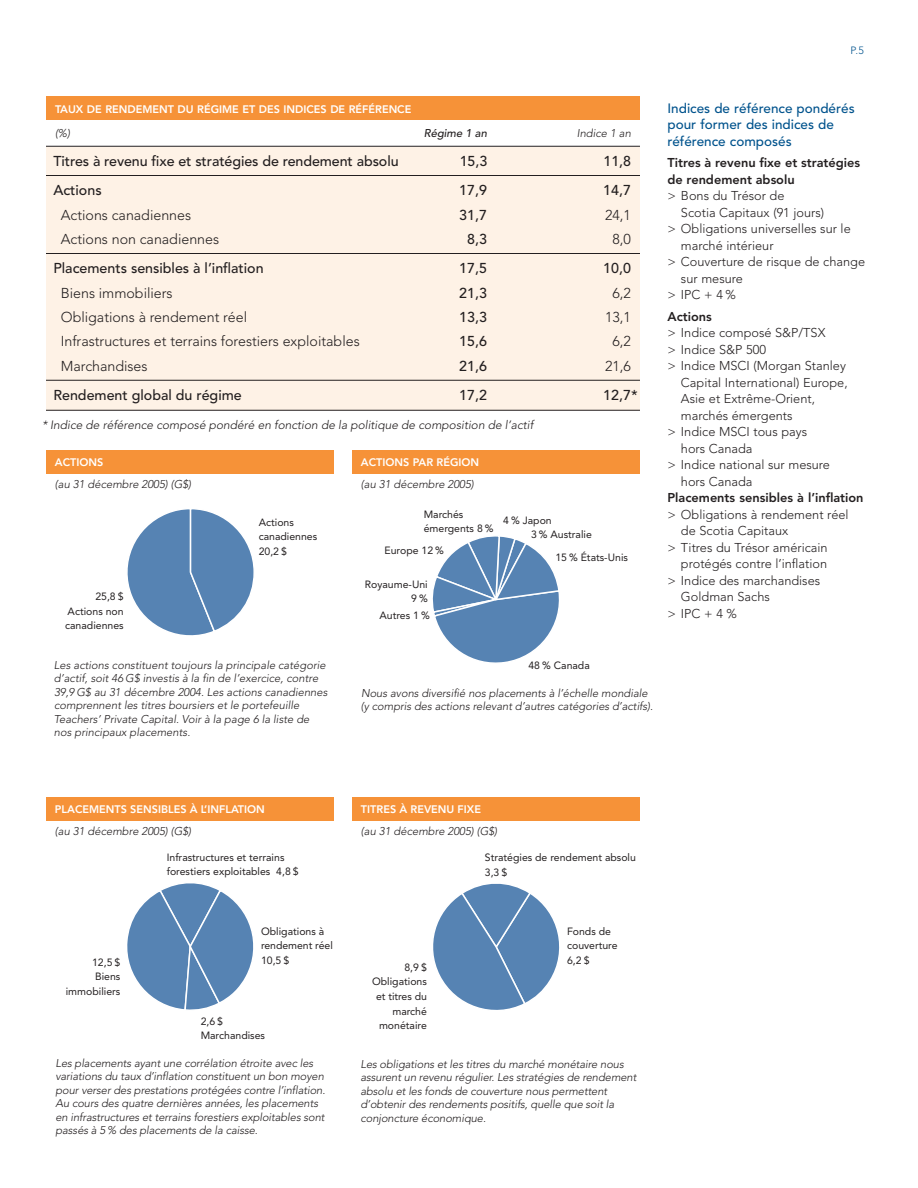
<style>
.page{position:relative;width:918px;height:1188px;background:#fff}
.page>*{position:absolute;margin:0;border:0;box-sizing:border-box;transform-origin:0 0}
.t1{font:500 14.25px "Avenir";color:#231f20}
.t2{font:300 14.25px "Avenir";color:#231f20}
.t3{font:500 13.5px/16.5px "Avenir";color:#00538d}
.t4{font:300 12.75px "Avenir";color:#231f20}
.t5{font:800 12.75px/16.5px "Avenir";color:#231f20}
.t6{font:300 12px "Avenir";color:#231f20}
.t7{font:300 11.25px/13.5px "Avenir";letter-spacing:-.01em;color:#231f20}
.t8{font:500 11.25px "Avenir";color:#231f20}
.t9{font:800 10.8px "Avenir";color:#fff}
.t10{font:10.5px/14.7px "Avenir";color:#231f20}
.t11{font:300 10.5px "Avenir";color:#00538d}
</style>
<div class="page">
<div style="left:46px;top:450px;width:288px;height:24px;background:#f69238"></div>
<svg style="left:127px;top:509px;width:127px;height:127px"></svg>
<div style="left:46px;top:96px;width:594px;height:24px;background:#f69238"></div>
<div style="left:46px;top:147px;width:594px;height:264px;background:#fef2e6"></div>
<hr style="left:46px;top:146px;width:594px;height:1px;background:#231f20">
<hr style="left:46px;top:175px;width:594px;height:1px;background:#231f20">
<hr style="left:46px;top:253px;width:594px;height:1px;background:#231f20">
<hr style="left:46px;top:380px;width:594px;height:1px;background:#231f20">
<hr style="left:46px;top:410px;width:594px;height:1px;background:#231f20">
<div style="left:352px;top:450px;width:288px;height:24px;background:#f69238"></div>
<svg style="left:432px;top:536px;width:127px;height:127px"></svg>
<div style="left:46px;top:797px;width:288px;height:24px;background:#f69238"></div>
<svg style="left:127px;top:883px;width:127px;height:127px"></svg>
<div style="left:352px;top:797px;width:288px;height:24px;background:#f69238"></div>
<svg style="left:433px;top:883px;width:127px;height:127px"></svg>
<p class="t11" style="left:851px;top:46px;width:15px">P.5</p>
<p class="t9" style="left:55px;top:104px;width:358px">TAUX DE RENDEMENT DU RÉGIME ET DES INDICES DE RÉFÉRENCE</p>
<p class="t7" style="left:55px;top:127px;width:18px">(%)</p>
<p class="t8" style="left:424px;top:128px;width:66px">Régime 1 an</p>
<p class="t7" style="left:577px;top:127px;width:57px">Indice 1 an</p>
<p class="t1" style="left:53px;top:155px;width:347px">Titres à revenu fixe et stratégies de rendement absolu</p>
<p class="t1" style="left:460px;top:155px;width:29px">15,3</p>
<p class="t1" style="left:604px;top:155px;width:29px">11,8</p>
<p class="t1" style="left:53px;top:185px;width:50px">Actions</p>
<p class="t1" style="left:459px;top:185px;width:29px">17,9</p>
<p class="t1" style="left:603px;top:185px;width:29px">14,7</p>
<p class="t2" style="left:61px;top:209px;width:132px">Actions canadiennes</p>
<p class="t1" style="left:459px;top:209px;width:29px">31,7</p>
<p class="t2" style="left:605px;top:209px;width:27px">24,1</p>
<p class="t2" style="left:61px;top:233px;width:160px">Actions non canadiennes</p>
<p class="t1" style="left:467px;top:233px;width:21px">8,3</p>
<p class="t2" style="left:612px;top:233px;width:20px">8,0</p>
<p class="t1" style="left:53px;top:263px;width:212px">Placements sensibles à l’inflation</p>
<p class="t1" style="left:459px;top:263px;width:29px">17,5</p>
<p class="t1" style="left:603px;top:263px;width:29px">10,0</p>
<p class="t2" style="left:61px;top:287px;width:113px">Biens immobiliers</p>
<p class="t1" style="left:459px;top:287px;width:29px">21,3</p>
<p class="t2" style="left:612px;top:287px;width:20px">6,2</p>
<p class="t2" style="left:61px;top:311px;width:188px">Obligations à rendement réel</p>
<p class="t1" style="left:459px;top:311px;width:29px">13,3</p>
<p class="t2" style="left:605px;top:311px;width:27px">13,1</p>
<p class="t2" style="left:61px;top:336px;width:300px">Infrastructures et terrains forestiers exploitables</p>
<p class="t1" style="left:459px;top:336px;width:29px">15,6</p>
<p class="t2" style="left:612px;top:336px;width:20px">6,2</p>
<p class="t2" style="left:61px;top:360px;width:88px">Marchandises</p>
<p class="t1" style="left:459px;top:360px;width:29px">21,6</p>
<p class="t2" style="left:605px;top:360px;width:27px">21,6</p>
<p class="t1" style="left:53px;top:389px;width:190px">Rendement global du régime</p>
<p class="t1" style="left:459px;top:389px;width:29px">17,2</p>
<p class="t1" style="left:603px;top:389px;width:36px">12,7*</p>
<p class="t6" style="left:42px;top:420px;width:493px">* Indice de référence composé pondéré en fonction de la politique de composition de l’actif</p>
<p class="t9" style="left:361px;top:458px;width:120px">ACTIONS PAR RÉGION</p>
<p class="t7" style="left:361px;top:479px;width:116px">(au 31 décembre 2005)</p>
<p class="t9" style="left:55px;top:458px;width:50px">ACTIONS</p>
<p class="t7" style="left:55px;top:479px;width:139px">(au 31 décembre 2005) (G$)</p>
<p class="t10" style="left:65px;top:590px;width:60px;text-align:justify;text-indent:30px">25,8 $ Actions non canadiennes</p>
<p class="t10" style="left:259px;top:516px;width:60px">Actions canadiennes<br>20,2 $</p>
<p class="t7" style="left:54px;top:659px;width:277px">Les actions constituent toujours la principale catégorie d’actif, soit 46 G$ investis à la fin de l’exercice, contre 39,9 G$ au 31 décembre 2004. Les actions canadiennes comprennent les titres boursiers et le portefeuille Teachers’ Private Capital. Voir à la page 6 la liste de nos principaux placements.</p>
<p class="t10" style="left:424px;top:509px;width:71px;line-height:13.5px">Marchés émergents 8 %</p>
<p class="t10" style="left:531px;top:515px;width:62px;line-height:13.5px;text-indent:-28px">4 % Japon<br>3 % Australie</p>
<p class="t10" style="left:385px;top:543px;width:61px">Europe 12 %</p>
<p class="t10" style="left:365px;top:579px;width:65px;line-height:13.5px;text-align:right">Royaume-Uni<br>9%</p>
<p class="t10" style="left:379px;top:609px;width:52px">Autres 1 %</p>
<p class="t10" style="left:555px;top:551px;width:74px">15 % États-Unis</p>
<p class="t10" style="left:528px;top:659px;width:63px">48 % Canada</p>
<p class="t7" style="left:361px;top:687px;width:295px">Nous avons diversifié nos placements à l’échelle mondiale (y compris des actions relevant d’autres catégories d’actifs).</p>
<p class="t3" style="left:668px;top:102px;width:189px">Indices de référence pondérés pour former des indices de référence composés</p>
<p class="t5" style="left:668px;top:156px;width:194px">Titres à revenu fixe et stratégies de rendement absolu</p>
<p class="t4" style="left:668px;top:191px;width:119px">&gt; Bons du Trésor de</p>
<p class="t4" style="left:681px;top:207px;width:145px">Scotia Capitaux (91 jours)</p>
<p class="t4" style="left:668px;top:224px;width:185px">&gt; Obligations universelles sur le</p>
<p class="t4" style="left:681px;top:240px;width:94px">marché intérieur</p>
<p class="t4" style="left:668px;top:257px;width:199px">&gt; Couverture de risque de change</p>
<p class="t4" style="left:681px;top:273px;width:63px">sur mesure</p>
<p class="t4" style="left:668px;top:290px;width:70px">&gt; IPC + 4%</p>
<p class="t5" style="left:668px;top:309px;width:46px">Actions</p>
<p class="t4" style="left:668px;top:328px;width:159px">&gt; Indice composé S&amp;P/TSX</p>
<p class="t4" style="left:668px;top:344px;width:100px">&gt; Indice S&amp;P 500</p>
<p class="t4" style="left:668px;top:361px;width:180px">&gt; Indice MSCI (Morgan Stanley</p>
<p class="t4" style="left:681px;top:377px;width:168px">Capital International) Europe,</p>
<p class="t4" style="left:681px;top:394px;width:136px">Asie et Extrême-Orient,</p>
<p class="t4" style="left:681px;top:410px;width:113px">marchés émergents</p>
<p class="t4" style="left:668px;top:427px;width:141px">&gt; Indice MSCI tous pays</p>
<p class="t4" style="left:681px;top:443px;width:73px">hors Canada</p>
<p class="t4" style="left:668px;top:460px;width:164px">&gt; Indice national sur mesure</p>
<p class="t4" style="left:681px;top:476px;width:73px">hors Canada</p>
<p class="t5" style="left:668px;top:491px;width:198px">Placements sensibles à l’inflation</p>
<p class="t4" style="left:668px;top:509px;width:183px">&gt; Obligations à rendement réel</p>
<p class="t4" style="left:681px;top:526px;width:109px">de Scotia Capitaux</p>
<p class="t4" style="left:668px;top:542px;width:162px">&gt; Titres du Trésor américain</p>
<p class="t4" style="left:681px;top:559px;width:148px">protégés contre l’inflation</p>
<p class="t4" style="left:668px;top:575px;width:154px">&gt; Indice des marchandises</p>
<p class="t4" style="left:681px;top:592px;width:90px">Goldman Sachs</p>
<p class="t4" style="left:668px;top:608px;width:71px">&gt; IPC + 4 %</p>
<p class="t9" style="left:55px;top:805px;width:211px">PLACEMENTS SENSIBLES À L’INFLATION</p>
<p class="t7" style="left:55px;top:826px;width:139px">(au 31 décembre 2005) (G$)</p>
<p class="t10" style="left:66px;top:955px;width:56px;text-align:right">12,5 $<br>Biens immobiliers</p>
<p class="t10" style="left:167px;top:851px;width:133px">Infrastructures et terrains forestiers exploitables 4,8 $</p>
<p class="t10" style="left:261px;top:924px;width:73px">Obligations à rendement réel<br>10,5 $</p>
<p class="t10" style="left:201px;top:1014px;width:66px">2,6 $<br>Marchandises</p>
<p class="t7" style="left:55px;top:1057px;width:273px">Les placements ayant une corrélation étroite avec les variations du taux d’inflation constituent un bon moyen pour verser des prestations protégées contre l’inflation.<br>Au cours des quatre dernières années, les placements en infrastructures et terrains forestiers exploitables sont passés à 5 % des placements de la caisse.</p>
<p class="t9" style="left:361px;top:805px;width:122px">TITRES À REVENU FIXE</p>
<p class="t7" style="left:361px;top:826px;width:139px">(au 31 décembre 2005) (G$)</p>
<p class="t10" style="left:485px;top:851px;width:153px">Stratégies de rendement absolu<br>3,3 $</p>
<p class="t10" style="left:567px;top:925px;width:52px">Fonds de couverture<br>6,2 $</p>
<p class="t10" style="left:372px;top:961px;width:56px;text-align:right">8,9 $<br>Obligations et titres du marché monétaire</p>
<p class="t7" style="left:360px;top:1058px;width:279px">Les obligations et les titres du marché monétaire nous assurent un revenu régulier. Les stratégies de rendement absolu et les fonds de couverture nous permettent d’obtenir des rendements positifs, quelle que soit la conjoncture économique.</p>
</div>
